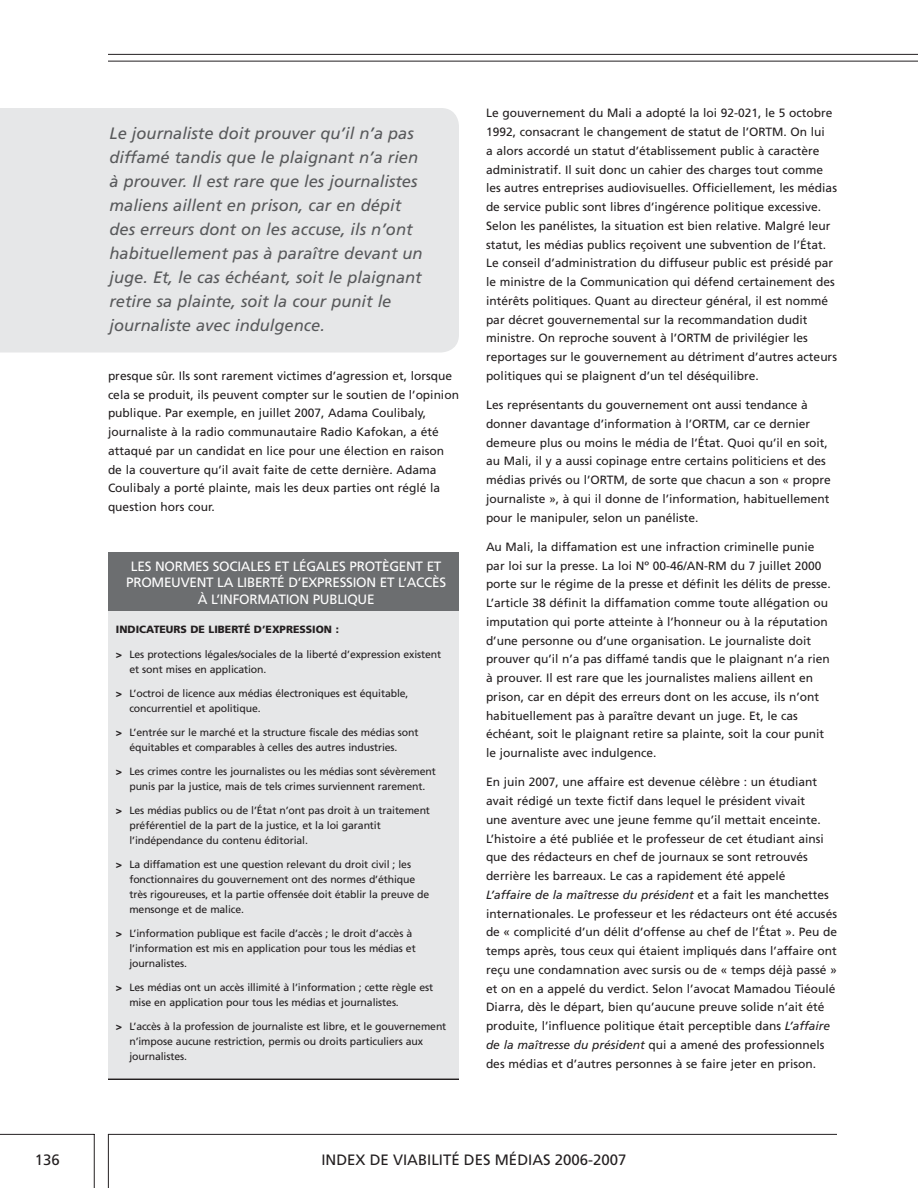
<style>
.page{position:relative;width:918px;height:1188px;background:#fff}
.page>*{position:absolute;margin:0;border:0;box-sizing:border-box;transform-origin:0 0}
.t1{font:italic 16.5px/24px "Frutiger";color:#58595b}
.t2{font:15px "Frutiger";color:#231f20}
.t3{font:13.5px/16.5px "Frutiger";letter-spacing:-.02em;color:#fff;text-align:center}
.t4{font:12px/18.8px "Frutiger";color:#231f20}
.t5{font:10.5px/15px "Frutiger";letter-spacing:-.01em;color:#231f20}
.t6{font:900 10.5px "Frutiger";color:#231f20}
.s1{font-weight:900}
.s2{font-style:italic}
</style>
<div class="page">
<hr style="left:108px;top:1134px;width:729px;height:1px;background:#231f20">
<hr style="left:0;top:1134px;width:94px;height:1px;background:#231f20">
<hr style="left:94px;top:1134px;width:1px;height:54px;background:#231f20">
<hr style="left:108px;top:1134px;width:1px;height:54px;background:#231f20">
<hr style="left:108px;top:61px;width:810px;height:1px;background:#231f20">
<hr style="left:108px;top:54px;width:810px;height:1px;background:#231f20">
<div style="left:108px;top:603px;width:351px;height:475px;background:#e6e7e8"></div>
<div style="left:108px;top:553px;width:351px;height:58px;background:#6c6e70"></div>
<hr style="left:108px;top:1078px;width:351px;height:2px;background:#231f20">
<div style="left:0;top:108px;width:459px;height:244px;background:#e6e7e8"></div>
<p class="t1" style="left:110px;top:122px;width:315px">Le journaliste doit prouver qu’il n’a pas diffamé tandis que le plaignant n’a rien à prouver. Il est rare que les journalistes maliens aillent en prison, car en dépit des erreurs dont on les accuse, ils n’ont habituellement pas à paraître devant un juge. Et, le cas échéant, soit le plaignant retire sa plainte, soit la cour punit le journaliste avec indulgence.</p>
<p class="t4" style="left:108px;top:367px;width:352px">presque sûr. Ils sont rarement victimes d’agression et, lorsque cela se produit, ils peuvent compter sur le soutien de l’opinion publique. Par exemple, en juillet 2007, Adama Coulibaly, journaliste à la radio communautaire Radio Kafokan, a été attaqué par un candidat en lice pour une élection en raison de la couverture qu’il avait faite de cette dernière. Adama Coulibaly a porté plainte, mais les deux parties ont réglé la question hors cour.</p>
<p class="t3" style="left:126px;top:559px;width:322px">LES NORMES SOCIALES ET LÉGALES PROTÈGENT ET<br>PROMEUVENT LA LIBERTÉ D’EXPRESSION ET L’ACCÈS<br>À L’INFORMATION PUBLIQUE</p>
<p class="t6" style="left:116px;top:625px;width:225px">INDICATEURS DE LIBERTÉ D’EXPRESSION :</p>
<p class="t5" style="left:129px;top:648px;width:313px;text-indent:-13px"><span class="s1">&gt;</span> Les protections légales/sociales de la liberté d’expression existent et sont mises en application.</p>
<p class="t5" style="left:129px;top:687px;width:281px;text-indent:-13px"><span class="s1">&gt;</span> L’octroi de licence aux médias électroniques est équitable, concurrentiel et apolitique.</p>
<p class="t5" style="left:129px;top:726px;width:291px;text-indent:-13px"><span class="s1">&gt;</span> L’entrée sur le marché et la structure fiscale des médias sont équitables et comparables à celles des autres industries.</p>
<p class="t5" style="left:116px;top:765px;width:321px;text-align:center"><span class="s1">&gt;</span> Les crimes contre les journalistes ou les médias sont sévèrement punis par la justice, mais de tels crimes surviennent rarement.</p>
<p class="t5" style="left:129px;top:804px;width:302px;text-indent:-13px"><span class="s1">&gt;</span> Les médias publics ou de l’État n’ont pas droit à un traitement préférentiel de la part de la justice, et la loi garantit l’indépendance du contenu éditorial.</p>
<p class="t5" style="left:129px;top:858px;width:302px;text-indent:-13px"><span class="s1">&gt;</span> La diffamation est une question relevant du droit civil ; les fonctionnaires du gouvernement ont des normes d’éthique très rigoureuses, et la partie offensée doit établir la preuve de mensonge et de malice.</p>
<p class="t5" style="left:129px;top:927px;width:288px;text-indent:-13px"><span class="s1">&gt;</span> L’information publique est facile d’accès ; le droit d’accès à l’information est mis en application pour tous les médias et journalistes.</p>
<p class="t5" style="left:129px;top:981px;width:305px;text-indent:-13px"><span class="s1">&gt;</span> Les médias ont un accès illimité à l’information ; cette règle est mise en application pour tous les médias et journalistes.</p>
<p class="t5" style="left:129px;top:1020px;width:319px;text-indent:-13px"><span class="s1">&gt;</span> L’accès à la profession de journaliste est libre, et le gouvernement n’impose aucune restriction, permis ou droits particuliers aux journalistes.</p>
<p class="t4" style="left:486px;top:105px;width:353px">Le gouvernement du Mali a adopté la loi 92-021, le 5 octobre 1992, consacrant le changement de statut de l’ORTM. On lui<br>a alors accordé un statut d’établissement public à caractère administratif. Il suit donc un cahier des charges tout comme les autres entreprises audiovisuelles. Officiellement, les médias de service public sont libres d’ingérence politique excessive.<br>Selon les panélistes, la situation est bien relative. Malgré leur statut, les médias publics reçoivent une subvention de l’État.<br>Le conseil d’administration du diffuseur public est présidé par le ministre de la Communication qui défend certainement des intérêts politiques. Quant au directeur général, il est nommé par décret gouvernemental sur la recommandation dudit ministre. On reproche souvent à l’ORTM de privilégier les reportages sur le gouvernement au détriment d’autres acteurs politiques qui se plaignent d’un tel déséquilibre.</p>
<p class="t4" style="left:486px;top:396px;width:346px">Les représentants du gouvernement ont aussi tendance à donner davantage d’information à l’ORTM, car ce dernier demeure plus ou moins le média de l’État. Quoi qu’il en soit, au Mali, il y a aussi copinage entre certains politiciens et des médias privés ou l’ORTM, de sorte que chacun a son « propre journaliste », à qui il donne de l’information, habituellement pour le manipuler, selon un panéliste.</p>
<p class="t4" style="left:486px;top:538px;width:346px">Au Mali, la diffamation est une infraction criminelle punie par loi sur la presse. La loi Nº 00-46/AN-RM du 7 juillet 2000 porte sur le régime de la presse et définit les délits de presse.<br>L’article 38 définit la diffamation comme toute allégation ou imputation qui porte atteinte à l’honneur ou à la réputation d’une personne ou d’une organisation. Le journaliste doit prouver qu’il n’a pas diffamé tandis que le plaignant n’a rien à prouver. Il est rare que les journalistes maliens aillent en prison, car en dépit des erreurs dont on les accuse, ils n’ont habituellement pas à paraître devant un juge. Et, le cas échéant, soit le plaignant retire sa plainte, soit la cour punit le journaliste avec indulgence.</p>
<p class="t4" style="left:486px;top:774px;width:353px">En juin 2007, une affaire est devenue célèbre : un étudiant avait rédigé un texte fictif dans lequel le président vivait<br>une aventure avec une jeune femme qu’il mettait enceinte.<br>L’histoire a été publiée et le professeur de cet étudiant ainsi que des rédacteurs en chef de journaux se sont retrouvés derrière les barreaux. Le cas a rapidement été appelé<br><span class="s2">L’affaire de la maîtresse du président</span> et a fait les manchettes internationales. Le professeur et les rédacteurs ont été accusés de « complicité d’un délit d’offense au chef de l’État ». Peu de temps après, tous ceux qui étaient impliqués dans l’affaire ont reçu une condamnation avec sursis ou de « temps déjà passé » et on en a appelé du verdict. Selon l’avocat Mamadou Tiéoulé Diarra, dès le départ, bien qu’aucune preuve solide n’ait été produite, l’influence politique était perceptible dans <span class="s2">L’affaire de la maîtresse du président</span> qui a amené des professionnels des médias et d’autres personnes à se faire jeter en prison.</p>
<p class="t2" style="left:35px;top:1154px;width:27px">136</p>
<p class="t2" style="left:321px;top:1154px;width:307px">INDEX DE VIABILITÉ DES MÉDIAS 2006-2007</p>
</div>
